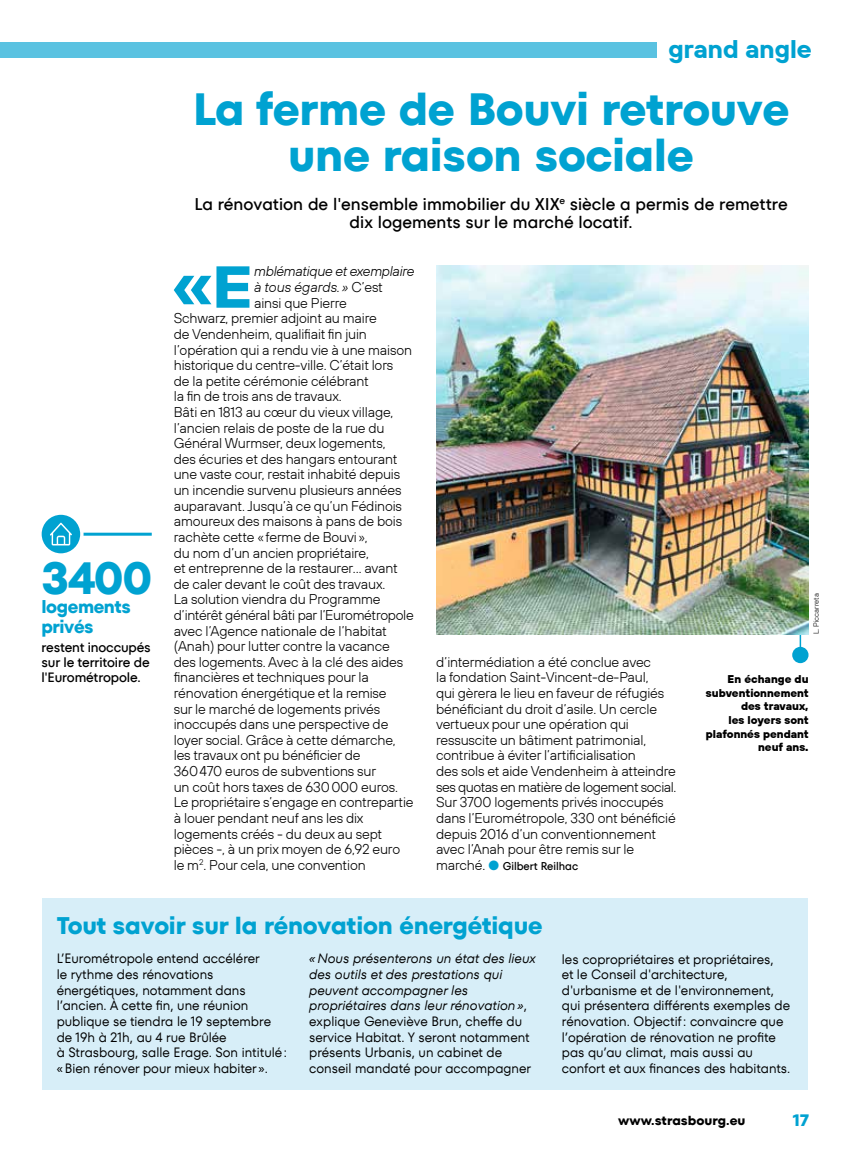
<style>
.page{position:relative;width:851px;height:1149px;background:#fff}
.page>*{position:absolute;margin:0;border:0;box-sizing:border-box;transform-origin:0 0}
.t1{font:700 68.7px "TT Hoves";color:#00a2d1}
.t2{font:700 45px/46.5px "TT Fors";letter-spacing:-.01em;color:#00a2d1;text-align:center}
.t3{font:italic 700 25.5px "TT Hoves";color:#00a2d1}
.t4{font:700 24px "TT Fors";letter-spacing:-.01em;color:#00a2d1}
.t5{font:700 18px/19.5px "TT Fors";letter-spacing:-.025em;color:#00a2d1;scale:.96 1}
.t6{font:500 16.95px/18.5px "TT Fors";color:#000;text-align:center}
.t7{font:700 16.5px "TT Fors";color:#00a2d1}
.t8{font:300 14.1px/15.6px "TT Hoves";letter-spacing:-.01em;color:#000}
.t9{font:italic 300 14.1px "TT Hoves";letter-spacing:-.02em;color:#000}
.t10{font:italic 300 14.1px "TT Hoves";color:#000}
.t11{font:13.5px/15.6px "TT Fors";color:#000}
.t12{font:500 13.5px/15px "TT Fors";letter-spacing:-.01em;color:#000;text-align:justify}
.t13{font:700 12.75px "TT Fors";color:#000}
.t14{font:800 11.25px/13.5px "TT Hoves";color:#000;text-align:right}
.t15{font:500 11.25px "TT Fors";color:#000;scale:.95 1}
.t16{font:300 7.5px "TT Hoves";color:#000}
.s1{font-size:59.1px}
.s2{font-style:normal}
.s3{font-family:"TT Hoves";font-weight:300;font-size:14.1px}
.s4{color:#00a2d1}
.s5{font-style:italic}
</style>
<div class="page">
<div style="left:0;top:42px;width:656px;height:16px;background:#5ac2e1"></div>
<hr style="left:799px;top:581px;width:2px;height:74px;background:#00a2d1">
<div style="left:792px;top:646px;width:16px;height:17px;background:#00a2d1;border-radius:50%"></div>
<img style="left:436px;top:265px;width:372px;height:369px">
<hr style="left:41px;top:532px;width:111px;height:3px;background:#00a2d1">
<svg style="left:40px;top:513px;width:42px;height:42px"></svg>
<div style="left:38px;top:511px;width:46px;height:45px;border:3px solid #fff;border-radius:50%"></div>
<div style="left:43px;top:897px;width:765px;height:192px;background:#d7eef8"></div>
<svg style="left:50px;top:522px;width:22px;height:23px"></svg>
<h3 class="t3" style="left:669px;top:32px;width:151px">grand angle</h3>
<h2 class="t2" style="left:41px;top:554px;width:112px">3400</h2>
<p class="t5" style="left:41px;top:596px;width:94px">logements privés</p>
<p class="t12" style="left:41px;top:639px;width:111px">restent inoccupés sur le territoire de l'Eurométropole.</p>
<h2 class="t2" style="left:193px;top:86px;width:598px">La ferme de Bouvi retrouve une raison sociale</h2>
<p class="t6" style="left:194px;top:195px;width:594px">La rénovation de l'ensemble immobilier du XIX<sup>e</sup> siècle a permis de remettre dix logements sur le marché locatif.</p>
<h1 class="t1" style="left:171px;top:237px;width:83px">«<span class="s1">E</span></h1>
<p class="t9" style="left:254px;top:262px;width:162px">mblématique et exemplaire</p>
<p class="t10" style="left:254px;top:278px;width:130px">à tous égards. » <span class="s2">C’est</span></p>
<p class="t8" style="left:254px;top:294px;width:94px">ainsi que Pierre</p>
<p class="t8" style="left:174px;top:310px;width:205px">Schwarz, premier adjoint au maire</p>
<p class="t8" style="left:174px;top:326px;width:195px">de Vendenheim, qualifiait fin juin</p>
<p class="t8" style="left:174px;top:341px;width:240px">l’opération qui a rendu vie à une maison</p>
<p class="t8" style="left:174px;top:357px;width:221px">historique du centre-ville. C’était lors</p>
<p class="t8" style="left:174px;top:372px;width:197px">de la petite cérémonie célébrant</p>
<p class="t8" style="left:174px;top:388px;width:169px">la fin de trois ans de travaux.</p>
<p class="t8" style="left:174px;top:404px;width:221px">Bâti en 1813 au cœur du vieux village,</p>
<p class="t8" style="left:174px;top:419px;width:212px">l’ancien relais de poste de la rue du</p>
<p class="t8" style="left:174px;top:435px;width:213px">Général Wurmser, deux logements,</p>
<p class="t8" style="left:174px;top:450px;width:225px">des écuries et des hangars entourant</p>
<p class="t8" style="left:174px;top:466px;width:228px">une vaste cour, restait inhabité depuis</p>
<p class="t8" style="left:174px;top:482px;width:229px">un incendie survenu plusieurs années</p>
<p class="t8" style="left:174px;top:497px;width:230px">auparavant. Jusqu’à ce qu’un Fédinois</p>
<p class="t8" style="left:174px;top:513px;width:230px">amoureux des maisons à pans de bois</p>
<p class="t8" style="left:174px;top:528px;width:195px">rachète cette «ferme de Bouvi»,</p>
<p class="t8" style="left:174px;top:544px;width:197px">du nom d’un ancien propriétaire,</p>
<p class="t8" style="left:174px;top:560px;width:226px">et entreprenne de la restaurer… avant</p>
<p class="t8" style="left:174px;top:575px;width:213px">de caler devant le coût des travaux.</p>
<p class="t8" style="left:174px;top:591px;width:208px">La solution viendra du Programme</p>
<p class="t8" style="left:174px;top:606px;width:241px">d’intérêt général bâti par l’Eurométropole</p>
<p class="t8" style="left:174px;top:622px;width:215px">avec l’Agence nationale de l’habitat</p>
<p class="t8" style="left:174px;top:638px;width:218px">(Anah) pour lutter contre la vacance</p>
<p class="t8" style="left:174px;top:653px;width:231px">des logements. Avec à la clé des aides</p>
<p class="t8" style="left:174px;top:669px;width:197px">financières et techniques pour la</p>
<p class="t8" style="left:174px;top:684px;width:214px">rénovation énergétique et la remise</p>
<p class="t8" style="left:174px;top:700px;width:208px">sur le marché de logements privés</p>
<p class="t8" style="left:174px;top:716px;width:216px">inoccupés dans une perspective de</p>
<p class="t8" style="left:174px;top:731px;width:223px">loyer social. Grâce à cette démarche,</p>
<p class="t8" style="left:174px;top:747px;width:188px">les travaux ont pu bénéficier de</p>
<p class="t8" style="left:174px;top:762px;width:204px">360470 euros de subventions sur</p>
<p class="t8" style="left:174px;top:778px;width:226px">un coût hors taxes de 630000 euros.</p>
<p class="t8" style="left:174px;top:794px;width:241px">Le propriétaire s’engage en contrepartie</p>
<p class="t8" style="left:174px;top:809px;width:191px">à louer pendant neuf ans les dix</p>
<p class="t8" style="left:174px;top:825px;width:210px">logements créés - du deux au sept</p>
<p class="t8" style="left:174px;top:840px;width:228px">pièces -, à un prix moyen de 6,92 euro</p>
<p class="t8" style="left:174px;top:856px;width:193px">le m<sup>2</sup>. Pour cela, une convention</p>
<p class="t8" style="left:436px;top:653px;width:242px">d’intermédiation a été conclue avec<br>la fondation Saint-Vincent-de-Paul,<br>qui gèrera le lieu en faveur de réfugiés bénéficiant du droit d’asile. Un cercle vertueux pour une opération qui ressuscite un bâtiment patrimonial, contribue à éviter l’artificialisation<br>des sols et aide Vendenheim à atteindre ses quotas en matière de logement social.<br>Sur 3700 logements privés inoccupés dans l’Eurométropole, 330 ont bénéficié depuis 2016 d’un conventionnement avec l’Anah pour être remis sur le</p>
<p class="t15" style="left:436px;top:858px;width:151px"><span class="s3">marché.</span> <span class="s4">●</span> Gilbert Reilhac</p>
<p class="t16" style="left:811px;top:634px;width:42px;rotate:-90deg">L. Piccarreta</p>
<p class="t14" style="left:705px;top:672px;width:105px">En échange du subventionnement des travaux,<br>les loyers sont plafonnés pendant neuf ans.</p>
<h3 class="t4" style="left:57px;top:910px;width:487px">Tout savoir sur la rénovation énergétique</h3>
<p class="t11" style="left:57px;top:950px;width:232px">L’Eurométropole entend accélérer<br>le rythme des rénovations énergétiques, notamment dans l’ancien. À cette fin, une réunion publique se tiendra le 19 septembre de 19h à 21h, au 4 rue Brûlée<br>à Strasbourg, salle Erage. Son intitulé: «Bien rénover pour mieux habiter».</p>
<p class="t11" style="left:309px;top:950px;width:228px"><span class="s5">«Nous présenterons un état des lieux des outils et des prestations qui peuvent accompagner les propriétaires dans leur rénovation»</span>, explique Geneviève Brun, cheffe du service Habitat. Y seront notamment présents Urbanis, un cabinet de conseil mandaté pour accompagner</p>
<p class="t11" style="left:561px;top:950px;width:230px">les copropriétaires et propriétaires,<br>et le Conseil d'architecture, d'urbanisme et de l'environnement, qui présentera différents exemples de rénovation. Objectif: convaincre que l’opération de rénovation ne profite pas qu’au climat, mais aussi au confort et aux finances des habitants.</p>
<p class="t13" style="left:618px;top:1112px;width:129px">www.strasbourg.eu</p>
<p class="t7" style="left:792px;top:1109px;width:18px">17</p>
</div>
